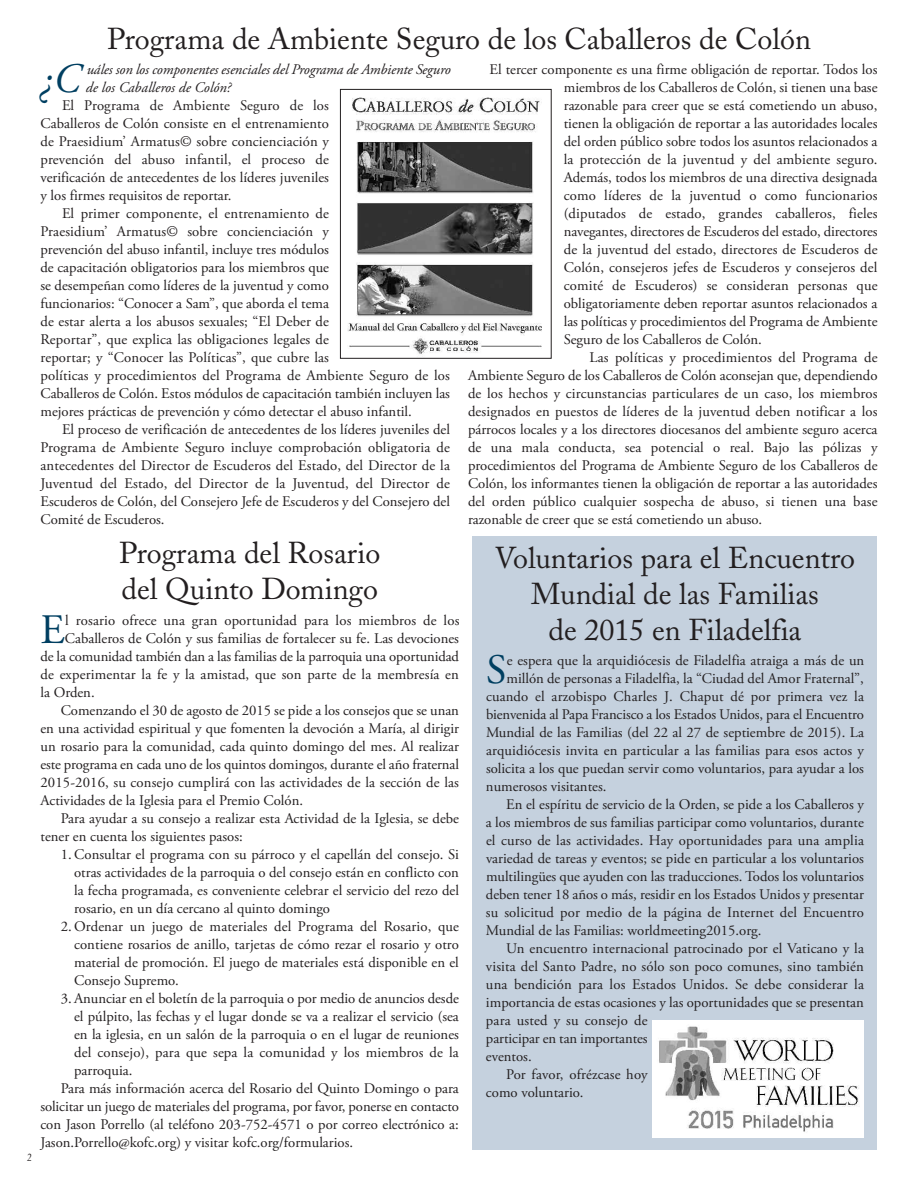
<style>
.page{position:relative;width:918px;height:1188px;background:#fff}
.page>*{position:absolute;margin:0;border:0;box-sizing:border-box;transform-origin:0 0}
.t1{font:italic 41.85px "Adobe Garamond Pro";color:#003f61}
.t2{font:41.85px "Adobe Garamond Pro";color:#003f61}
.t3{font:30px/36px "Adobe Caslon";color:#231f20}
.t4{font:14.7px/18px "Adobe Garamond Pro";color:#231f20;text-align:justify}
.t5{font:italic 14.7px/18px "Adobe Garamond Pro";letter-spacing:-.005em;color:#231f20}
.t6{font:italic 10.5px "Palatino";color:#231f20;scale:.9 1}
</style>
<div class="page">
<div style="left:472px;top:536px;width:405px;height:613px;background:#c5d1de"></div>
<img style="left:347px;top:97px;width:195px;height:258px">
<div style="left:340px;top:89px;width:212px;height:270px;border:1px solid #231f20"></div>
<img style="left:652px;top:1020px;width:212px;height:117px">
<p class="t6" style="left:27px;top:1151px;width:7px">2</p>
<h2 class="t3" style="left:107px;top:25px;width:705px">Programa de Ambiente Seguro de los Caballeros de Colón</h2>
<h1 class="t1" style="left:40px;top:63px;width:41px">¿C</h1>
<p class="t5" style="left:86px;top:62px;width:366px">uáles son los componentes esenciales del Programa de Ambiente Seguro de los Caballeros de Colón?</p>
<p class="t4" style="left:40px;top:98px;width:290px;text-indent:22px">El Programa de Ambiente Seguro de los Caballeros de Colón consiste en el entrenamiento de Praesidium’ Armatus© sobre concienciación y prevención del abuso infantil, el proceso de verificación de antecedentes de los líderes juveniles y los firmes requisitos de reportar.</p>
<p class="t4" style="left:40px;top:206px;width:411px;text-align:left;text-indent:22px">El primer componente, el entrenamiento de<br>Praesidium’ Armatus© sobre concienciación y<br>prevención del abuso infantil, incluye tres módulos<br>de capacitación obligatorios para los miembros que<br>se desempeñan como líderes de la juventud y como<br>funcionarios: “Conocer a Sam”, que aborda el tema<br>de estar alerta a los abusos sexuales; “El Deber de<br>Reportar”, que explica las obligaciones legales de<br>reportar; y “Conocer las Políticas”, que cubre las<br>políticas y procedimientos del Programa de Ambiente Seguro de los Caballeros de Colón. Estos módulos de capacitación también incluyen las mejores prácticas de prevención y cómo detectar el abuso infantil.</p>
<p class="t4" style="left:40px;top:422px;width:411px;text-indent:22px">El proceso de verificación de antecedentes de los líderes juveniles del Programa de Ambiente Seguro incluye comprobación obligatoria de antecedentes del Director de Escuderos del Estado, del Director de la Juventud del Estado, del Director de la Juventud, del Director de Escuderos de Colón, del Consejero Jefe de Escuderos y del Consejero del Comité de Escuderos.</p>
<p class="t4" style="left:564px;top:62px;width:315px;text-indent:-74px">El tercer componente es una firme obligación de reportar. Todos los miembros de los Caballeros de Colón, si tienen una base razonable para creer que se está cometiendo un abuso, tienen la obligación de reportar a las autoridades locales del orden público sobre todos los asuntos relacionados a la protección de la juventud y del ambiente seguro.<br>Además, todos los miembros de una directiva designada como líderes de la juventud o como funcionarios (diputados de estado, grandes caballeros, fieles navegantes, directores de Escuderos del estado, directores de la juventud del estado, directores de Escuderos de Colón, consejeros jefes de Escuderos y consejeros del comité de Escuderos) se consideran personas que obligatoriamente deben reportar asuntos relacionados a las políticas y procedimientos del Programa de Ambiente Seguro de los Caballeros de Colón.</p>
<p class="t4" style="left:468px;top:350px;width:411px;text-indent:122px">Las políticas y procedimientos del Programa de Ambiente Seguro de los Caballeros de Colón aconsejan que, dependiendo de los hechos y circunstancias particulares de un caso, los miembros designados en puestos de líderes de la juventud deben notificar a los párrocos locales y a los directores diocesanos del ambiente seguro acerca de una mala conducta, sea potencial o real. Bajo las pólizas y procedimientos del Programa de Ambiente Seguro de los Caballeros de Colón, los informantes tienen la obligación de reportar a las autoridades del orden público cualquier sospecha de abuso, si tienen una base razonable de creer que se está cometiendo un abuso.</p>
<h2 class="t3" style="left:119px;top:539px;width:263px">Programa del Rosario del Quinto Domingo</h2>
<h2 class="t3" style="left:495px;top:544px;width:362px;text-align:center">Voluntarios para el Encuentro<br>Mundial de las Familias<br>de 2015 en Filadelfia</h2>
<h1 class="t2" style="left:486px;top:654px;width:22px">S</h1>
<p class="t4" style="left:507px;top:653px;width:359px">e espera que la arquidiócesis de Filadelfia atraiga a más de un</p>
<h1 class="t2" style="left:40px;top:613px;width:26px">E</h1>
<p class="t4" style="left:65px;top:613px;width:396px">l rosario ofrece una gran oportunidad para los miembros de los</p>
<p class="t4" style="left:65px;top:631px;width:396px">Caballeros de Colón y sus familias de fortalecer su fe. Las devociones</p>
<p class="t4" style="left:41px;top:649px;width:420px">de la comunidad también dan a las familias de la parroquia una oportunidad</p>
<p class="t4" style="left:41px;top:667px;width:420px">de experimentar la fe y la amistad, que son parte de la membresía en</p>
<p class="t4" style="left:41px;top:685px;width:56px">la Orden.</p>
<p class="t4" style="left:61px;top:703px;width:400px">Comenzando el 30 de agosto de 2015 se pide a los consejos que se unan</p>
<p class="t4" style="left:41px;top:721px;width:420px">en una actividad espiritual y que fomenten la devoción a María, al dirigir</p>
<p class="t4" style="left:41px;top:739px;width:420px">un rosario para la comunidad, cada quinto domingo del mes. Al realizar</p>
<p class="t4" style="left:41px;top:757px;width:420px">este programa en cada uno de los quintos domingos, durante el año fraternal</p>
<p class="t4" style="left:41px;top:775px;width:420px">2015-2016, su consejo cumplirá con las actividades de la sección de las</p>
<p class="t4" style="left:41px;top:793px;width:264px">Actividades de la Iglesia para el Premio Colón.</p>
<p class="t4" style="left:61px;top:811px;width:400px">Para ayudar a su consejo a realizar esta Actividad de la Iglesia, se debe</p>
<p class="t4" style="left:41px;top:829px;width:204px">tener en cuenta los siguientes pasos:</p>
<p class="t4" style="left:74px;top:847px;width:386px;text-indent:-13px">1. Consultar el programa con su párroco y el capellán del consejo. Si otras actividades de la parroquia o del consejo están en conflicto con la fecha programada, es conveniente celebrar el servicio del rezo del rosario, en un día cercano al quinto domingo</p>
<p class="t4" style="left:74px;top:919px;width:386px;text-indent:-13px">2. Ordenar un juego de materiales del Programa del Rosario, que contiene rosarios de anillo, tarjetas de cómo rezar el rosario y otro material de promoción. El juego de materiales está disponible en el Consejo Supremo.</p>
<p class="t4" style="left:61px;top:991px;width:400px">3. Anunciar en el boletín de la parroquia o por medio de anuncios desde</p>
<p class="t4" style="left:74px;top:1009px;width:386px">el púlpito, las fechas y el lugar donde se va a realizar el servicio (sea</p>
<p class="t4" style="left:74px;top:1027px;width:386px">en la iglesia, en un salón de la parroquia o en el lugar de reuniones</p>
<p class="t4" style="left:74px;top:1045px;width:386px">del consejo), para que sepa la comunidad y los miembros de la</p>
<p class="t4" style="left:74px;top:1063px;width:60px">parroquia.</p>
<p class="t4" style="left:61px;top:1081px;width:400px">Para más información acerca del Rosario del Quinto Domingo o para</p>
<p class="t4" style="left:40px;top:1099px;width:420px">solicitar un juego de materiales del programa, por favor, ponerse en contacto</p>
<p class="t4" style="left:40px;top:1117px;width:420px">con Jason Porrello (al teléfono 203-752-4571 o por correo electrónico a:</p>
<p class="t4" style="left:40px;top:1135px;width:314px">Jason.Porrello@kofc.org) y visitar kofc.org/formularios.</p>
<p class="t4" style="left:506px;top:671px;width:359px">millón de personas a Filadelfia, la “Ciudad del Amor Fraternal”,</p>
<p class="t4" style="left:486px;top:689px;width:379px">cuando el arzobispo Charles J. Chaput dé por primera vez la</p>
<p class="t4" style="left:486px;top:707px;width:379px">bienvenida al Papa Francisco a los Estados Unidos, para el Encuentro</p>
<p class="t4" style="left:486px;top:725px;width:379px">Mundial de las Familias (del 22 al 27 de septiembre de 2015). La</p>
<p class="t4" style="left:486px;top:743px;width:379px">arquidiócesis invita en particular a las familias para esos actos y</p>
<p class="t4" style="left:486px;top:761px;width:379px">solicita a los que puedan servir como voluntarios, para ayudar a los</p>
<p class="t4" style="left:486px;top:779px;width:122px">numerosos visitantes.</p>
<p class="t4" style="left:506px;top:797px;width:359px">En el espíritu de servicio de la Orden, se pide a los Caballeros y</p>
<p class="t4" style="left:486px;top:815px;width:379px">a los miembros de sus familias participar como voluntarios, durante</p>
<p class="t4" style="left:486px;top:833px;width:379px">el curso de las actividades. Hay oportunidades para una amplia</p>
<p class="t4" style="left:486px;top:851px;width:379px">variedad de tareas y eventos; se pide en particular a los voluntarios</p>
<p class="t4" style="left:486px;top:869px;width:379px">multilingües que ayuden con las traducciones. Todos los voluntarios</p>
<p class="t4" style="left:486px;top:887px;width:379px">deben tener 18 años o más, residir en los Estados Unidos y presentar</p>
<p class="t4" style="left:486px;top:905px;width:379px">su solicitud por medio de la página de Internet del Encuentro</p>
<p class="t4" style="left:486px;top:923px;width:277px">Mundial de las Familias: worldmeeting2015.org.</p>
<p class="t4" style="left:506px;top:941px;width:359px">Un encuentro internacional patrocinado por el Vaticano y la</p>
<p class="t4" style="left:486px;top:959px;width:379px">visita del Santo Padre, no sólo son poco comunes, sino también</p>
<p class="t4" style="left:486px;top:977px;width:379px">una bendición para los Estados Unidos. Se debe considerar la</p>
<p class="t4" style="left:486px;top:995px;width:379px">importancia de estas ocasiones y las oportunidades que se presentan</p>
<p class="t4" style="left:486px;top:1013px;width:163px">para usted y su consejo de</p>
<p class="t4" style="left:486px;top:1031px;width:163px">participar en tan importantes</p>
<p class="t4" style="left:486px;top:1049px;width:47px">eventos.</p>
<p class="t4" style="left:506px;top:1067px;width:143px">Por favor, ofrézcase hoy</p>
<p class="t4" style="left:486px;top:1085px;width:99px">como voluntario.</p>
</div>
